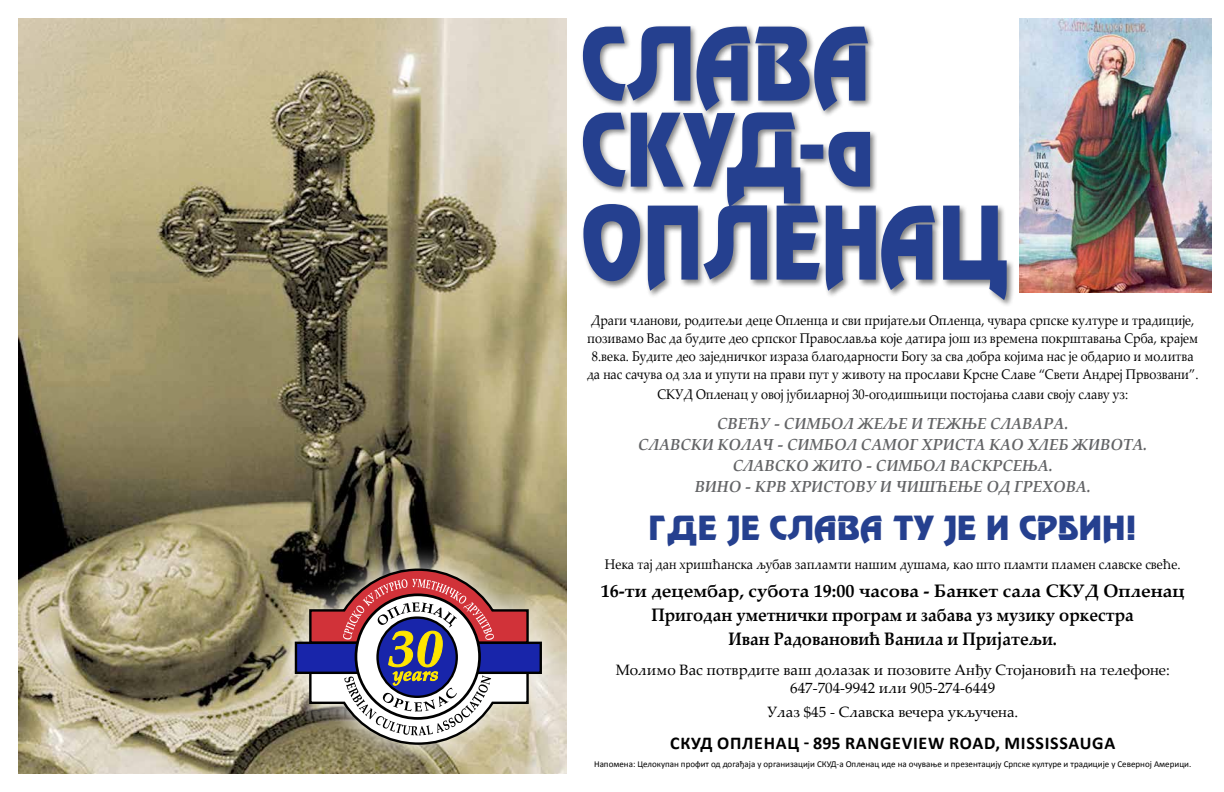
<style>
.page{position:relative;width:1224px;height:792px;background:#fff}
.page>*{position:absolute;margin:0;border:0;box-sizing:border-box;transform-origin:0 0}
.t1{font:90.4px/89.5px "Renfrew Cirilica";color:#25408f;scale:.85 1}
.t2{font:30px "Renfrew Cirilica";color:#25408f}
.t3{font:700 18.1px/24.1px "Palatino Linotype";color:#000;text-align:center}
.t4{font:700 18px "Calibri";letter-spacing:.04em;color:#000}
.t5{font:italic 700 16px/21.2px "Palatino Linotype";color:#636466;text-align:center;scale:.95 1}
.t6{font:15px/18px "Palatino Linotype";color:#000;text-align:center}
.t7{font:14px/18.4px "Palatino Linotype";color:#000;text-align:center;scale:.89 1}
.t8{font:14px "Palatino Linotype";color:#000;scale:.9 1}
.t9{font:9px "Calibri";color:#000}
</style>
<div class="page">
<div style="left:581px;top:24px;width:435px;height:284px;background:#000;opacity:.5"></div>
<img style="left:1020px;top:18px;width:191px;height:274px">
<img style="left:18px;top:18px;width:549px;height:756px">
<div style="left:269px;top:543px;width:298px;height:227px;background:#fff;opacity:.75"></div>
<div style="left:295px;top:642px;width:247px;height:32px;background:#1825aa;border:2px solid #000"></div>
<svg style="left:308px;top:569px;width:222px;height:176px"></svg>
<h1 class="t1" style="left:581px;top:26px;width:507px">SLAVA<br>SKUD-A<br>OPLENAC</h1>
<p class="t7" style="left:587px;top:311px;width:688px">Драги чланови, родитељи деце Опленца и сви пријатељи Опленца, чувара српске културе и традиције, позивамо Вас да будите део српског Православља које датира још из времена покрштавања Срба, крајем 8.века. Будите део заједничког израза благодарности Богу за сва добра којима нас је обдарио и молитва да нас сачува од зла и упути на прави пут у животу на прослави Крсне Славе “Свети Андреј Првозвани”.<br>СКУД Опленац у овој јубиларној 30-огодишњици постојања слави своју славу уз:</p>
<p class="t5" style="left:638px;top:412px;width:537px">Свећу - симбол жеље и тежње славара.<br>Славски колач - симбол самог Христа као хлеб живота.<br>Славско жито - симбол васкрсења.<br>Вино - крв Христову и чишћење од грехова.</p>
<h2 class="t2" style="left:648px;top:513px;width:164px">GDE JE SLAVA</h2>
<h2 class="t2" style="left:893px;top:513px;width:246px">TU JE I SRBIN!</h2>
<p class="t8" style="left:605px;top:555px;width:641px">Нека тај дан хришћанска љубав запламти нашим душама, као што пламти пламен славске свеће.</p>
<p class="t3" style="left:601px;top:578px;width:585px">16-ти децембар, субота 19:00 часова - Банкет сала СКУД Опленац<br>Пригодан уметнички програм и забава уз музику оркестра<br>Иван Радовановић Ванила и Пријатељи.</p>
<p class="t6" style="left:616px;top:661px;width:556px">Молимо Вас потврдите ваш долазак и позовите Анђу Стојановић на телефонe:<br>647-704-9942 или 905-274-6449</p>
<p class="t6" style="left:767px;top:703px;width:253px">Улаз $45 - Славска вечера укључена.</p>
<p class="t4" style="left:670px;top:732px;width:447px">СКУД ОПЛЕНАЦ - 895 RANGEVIEW ROAD, MISSISSAUGA</p>
<p class="t9" style="left:594px;top:759px;width:599px">Напомена: Целокупан профит од догађаја у организацији СКУД-а Опленац иде на очување и презентацију Српске културе и традиције у Северној Америци.</p>
</div>
